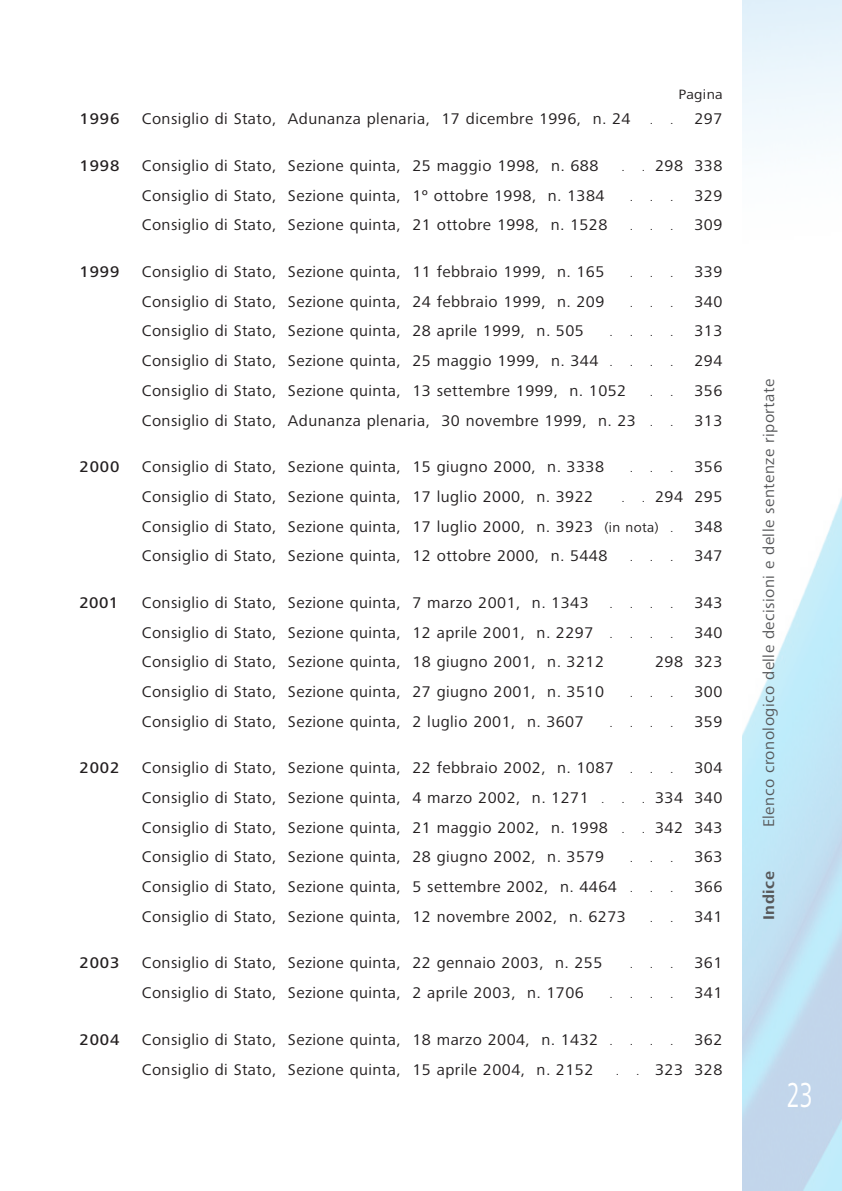
<style>
.page{position:relative;width:842px;height:1191px;background:#fff}
.page>*{position:absolute;margin:0;border:0;box-sizing:border-box;transform-origin:0 0}
.t1{font:36px "Frutiger Next Pro";color:#fff;scale:.67 1}
.t2{font:16px "Frutiger Next Pro";letter-spacing:.025em;color:#231f20;scale:1.04 1}
.t3{font:16px "Frutiger Next Pro";letter-spacing:.025em;color:#57585a;scale:1.05 1}
.t4{font:500 16px "Frutiger Next Pro";letter-spacing:.055em;color:#231f20;scale:1.04 1}
.t5{font:700 16px "Frutiger Next Pro";letter-spacing:.03em;color:#57585a;scale:1.05 1}
.t6{font:14px "Frutiger Next Pro";letter-spacing:.02em;color:#231f20;scale:1.1 1}
.t7{font:12px "Frutiger Next Pro";color:#231f20;scale:1.04 1}
.s1{font-size:12px}
.s2{font-size:14px}
</style>
<div class="page">
<p class="t6" style="left:678px;top:89px;width:42px">Pagina</p>
<p class="t4" style="left:79px;top:109px;width:40px">1996</p>
<p class="t2" style="left:142px;top:113px;width:471px">Consiglio di Stato, Adunanza plenaria, 17 dicembre 1996, n. 24</p>
<p class="t7" style="left:650px;top:116px;width:5px">.</p>
<p class="t7" style="left:670px;top:116px;width:5px">.</p>
<p class="t2" style="left:694px;top:113px;width:28px">297</p>
<p class="t4" style="left:79px;top:156px;width:40px">1998</p>
<p class="t2" style="left:142px;top:159px;width:441px">Consiglio di Stato, Sezione quinta, 25 maggio 1998, n. 688</p>
<p class="t7" style="left:622px;top:162px;width:5px">.</p>
<p class="t2" style="left:642px;top:159px;width:79px"><span class="s1">.</span> 298 338</p>
<p class="t2" style="left:142px;top:189px;width:446px">Consiglio di Stato, Sezione quinta, 1º ottobre 1998, n. 1384</p>
<p class="t7" style="left:630px;top:192px;width:5px">.</p>
<p class="t7" style="left:650px;top:192px;width:5px">.</p>
<p class="t7" style="left:670px;top:192px;width:5px">.</p>
<p class="t2" style="left:694px;top:189px;width:28px">329</p>
<p class="t2" style="left:142px;top:219px;width:449px">Consiglio di Stato, Sezione quinta, 21 ottobre 1998, n. 1528</p>
<p class="t7" style="left:630px;top:222px;width:5px">.</p>
<p class="t7" style="left:650px;top:222px;width:5px">.</p>
<p class="t7" style="left:670px;top:222px;width:5px">.</p>
<p class="t2" style="left:694px;top:219px;width:28px">309</p>
<p class="t4" style="left:79px;top:262px;width:40px">1999</p>
<p class="t2" style="left:142px;top:265px;width:446px">Consiglio di Stato, Sezione quinta, 11 febbraio 1999, n. 165</p>
<p class="t7" style="left:630px;top:268px;width:5px">.</p>
<p class="t7" style="left:650px;top:268px;width:5px">.</p>
<p class="t7" style="left:670px;top:268px;width:5px">.</p>
<p class="t2" style="left:694px;top:265px;width:28px">339</p>
<p class="t2" style="left:142px;top:295px;width:446px">Consiglio di Stato, Sezione quinta, 24 febbraio 1999, n. 209</p>
<p class="t7" style="left:630px;top:298px;width:5px">.</p>
<p class="t7" style="left:650px;top:298px;width:5px">.</p>
<p class="t7" style="left:670px;top:298px;width:5px">.</p>
<p class="t2" style="left:694px;top:295px;width:28px">340</p>
<p class="t2" style="left:142px;top:325px;width:427px">Consiglio di Stato, Sezione quinta, 28 aprile 1999, n. 505</p>
<p class="t7" style="left:609px;top:328px;width:5px">.</p>
<p class="t7" style="left:630px;top:328px;width:5px">.</p>
<p class="t7" style="left:650px;top:328px;width:5px">.</p>
<p class="t7" style="left:670px;top:328px;width:5px">.</p>
<p class="t2" style="left:694px;top:325px;width:28px">313</p>
<p class="t2" style="left:142px;top:354px;width:454px">Consiglio di Stato, Sezione quinta, 25 maggio 1999, n. 344 <span class="s1">.</span></p>
<p class="t7" style="left:630px;top:357px;width:5px">.</p>
<p class="t7" style="left:650px;top:357px;width:5px">.</p>
<p class="t7" style="left:670px;top:357px;width:5px">.</p>
<p class="t2" style="left:694px;top:354px;width:28px">294</p>
<p class="t2" style="left:142px;top:384px;width:467px">Consiglio di Stato, Sezione quinta, 13 settembre 1999, n. 1052</p>
<p class="t7" style="left:650px;top:387px;width:5px">.</p>
<p class="t7" style="left:670px;top:387px;width:5px">.</p>
<p class="t2" style="left:694px;top:384px;width:28px">356</p>
<p class="t2" style="left:142px;top:414px;width:493px">Consiglio di Stato, Adunanza plenaria, 30 novembre 1999, n. 23 <span class="s1">.</span></p>
<p class="t7" style="left:670px;top:417px;width:5px">.</p>
<p class="t2" style="left:694px;top:414px;width:28px">313</p>
<p class="t4" style="left:79px;top:457px;width:40px">2000</p>
<p class="t2" style="left:142px;top:460px;width:446px">Consiglio di Stato, Sezione quinta, 15 giugno 2000, n. 3338</p>
<p class="t7" style="left:630px;top:463px;width:5px">.</p>
<p class="t7" style="left:650px;top:463px;width:5px">.</p>
<p class="t7" style="left:670px;top:463px;width:5px">.</p>
<p class="t2" style="left:694px;top:460px;width:28px">356</p>
<p class="t2" style="left:142px;top:490px;width:436px">Consiglio di Stato, Sezione quinta, 17 luglio 2000, n. 3922</p>
<p class="t7" style="left:622px;top:493px;width:5px">.</p>
<p class="t2" style="left:642px;top:490px;width:79px"><span class="s1">.</span> 294 295</p>
<p class="t2" style="left:142px;top:520px;width:513px">Consiglio di Stato, Sezione quinta, 17 luglio 2000, n. 3923 <span class="s2">(in nota)</span> <span class="s1">.</span></p>
<p class="t2" style="left:694px;top:520px;width:28px">348</p>
<p class="t2" style="left:142px;top:549px;width:449px">Consiglio di Stato, Sezione quinta, 12 ottobre 2000, n. 5448</p>
<p class="t7" style="left:630px;top:552px;width:5px">.</p>
<p class="t7" style="left:650px;top:552px;width:5px">.</p>
<p class="t7" style="left:670px;top:552px;width:5px">.</p>
<p class="t2" style="left:694px;top:549px;width:28px">347</p>
<p class="t4" style="left:79px;top:593px;width:39px">2001</p>
<p class="t2" style="left:142px;top:596px;width:431px">Consiglio di Stato, Sezione quinta, 7 marzo 2001, n. 1343</p>
<p class="t7" style="left:609px;top:599px;width:5px">.</p>
<p class="t7" style="left:630px;top:599px;width:5px">.</p>
<p class="t7" style="left:650px;top:599px;width:5px">.</p>
<p class="t7" style="left:670px;top:599px;width:5px">.</p>
<p class="t2" style="left:694px;top:596px;width:28px">343</p>
<p class="t2" style="left:142px;top:626px;width:436px">Consiglio di Stato, Sezione quinta, 12 aprile 2001, n. 2297</p>
<p class="t7" style="left:609px;top:629px;width:5px">.</p>
<p class="t7" style="left:630px;top:629px;width:5px">.</p>
<p class="t7" style="left:650px;top:629px;width:5px">.</p>
<p class="t7" style="left:670px;top:629px;width:5px">.</p>
<p class="t2" style="left:694px;top:626px;width:28px">340</p>
<p class="t2" style="left:142px;top:656px;width:446px">Consiglio di Stato, Sezione quinta, 18 giugno 2001, n. 3212</p>
<p class="t2" style="left:655px;top:656px;width:66px">298 323</p>
<p class="t2" style="left:142px;top:685px;width:446px">Consiglio di Stato, Sezione quinta, 27 giugno 2001, n. 3510</p>
<p class="t7" style="left:630px;top:688px;width:5px">.</p>
<p class="t7" style="left:650px;top:688px;width:5px">.</p>
<p class="t7" style="left:670px;top:688px;width:5px">.</p>
<p class="t2" style="left:694px;top:685px;width:28px">300</p>
<p class="t2" style="left:142px;top:715px;width:427px">Consiglio di Stato, Sezione quinta, 2 luglio 2001, n. 3607</p>
<p class="t7" style="left:609px;top:718px;width:5px">.</p>
<p class="t7" style="left:630px;top:718px;width:5px">.</p>
<p class="t7" style="left:650px;top:718px;width:5px">.</p>
<p class="t7" style="left:670px;top:718px;width:5px">.</p>
<p class="t2" style="left:694px;top:715px;width:28px">359</p>
<p class="t4" style="left:79px;top:758px;width:40px">2002</p>
<p class="t2" style="left:142px;top:762px;width:455px">Consiglio di Stato, Sezione quinta, 22 febbraio 2002, n. 1087</p>
<p class="t7" style="left:630px;top:764px;width:5px">.</p>
<p class="t7" style="left:650px;top:764px;width:5px">.</p>
<p class="t7" style="left:670px;top:764px;width:5px">.</p>
<p class="t2" style="left:694px;top:762px;width:28px">304</p>
<p class="t2" style="left:142px;top:791px;width:447px">Consiglio di Stato, Sezione quinta, 4 marzo 2002, n. 1271 <span class="s1">.</span></p>
<p class="t7" style="left:622px;top:794px;width:5px">.</p>
<p class="t2" style="left:642px;top:791px;width:79px"><span class="s1">.</span> 334 340</p>
<p class="t2" style="left:142px;top:821px;width:466px">Consiglio di Stato, Sezione quinta, 21 maggio 2002, n. 1998 <span class="s1">.</span></p>
<p class="t2" style="left:642px;top:821px;width:79px"><span class="s1">.</span> 342 343</p>
<p class="t2" style="left:142px;top:851px;width:446px">Consiglio di Stato, Sezione quinta, 28 giugno 2002, n. 3579</p>
<p class="t7" style="left:630px;top:853px;width:5px">.</p>
<p class="t7" style="left:650px;top:853px;width:5px">.</p>
<p class="t7" style="left:670px;top:853px;width:5px">.</p>
<p class="t2" style="left:694px;top:851px;width:28px">363</p>
<p class="t2" style="left:142px;top:880px;width:474px">Consiglio di Stato, Sezione quinta, 5 settembre 2002, n. 4464 <span class="s1">.</span></p>
<p class="t7" style="left:650px;top:883px;width:5px">.</p>
<p class="t7" style="left:670px;top:883px;width:5px">.</p>
<p class="t2" style="left:694px;top:880px;width:28px">366</p>
<p class="t2" style="left:142px;top:910px;width:467px">Consiglio di Stato, Sezione quinta, 12 novembre 2002, n. 6273</p>
<p class="t7" style="left:650px;top:913px;width:5px">.</p>
<p class="t7" style="left:670px;top:913px;width:5px">.</p>
<p class="t2" style="left:694px;top:910px;width:28px">341</p>
<p class="t4" style="left:79px;top:953px;width:40px">2003</p>
<p class="t2" style="left:142px;top:957px;width:444px">Consiglio di Stato, Sezione quinta, 22 gennaio 2003, n. 255</p>
<p class="t7" style="left:630px;top:959px;width:5px">.</p>
<p class="t7" style="left:650px;top:959px;width:5px">.</p>
<p class="t7" style="left:670px;top:959px;width:5px">.</p>
<p class="t2" style="left:694px;top:957px;width:28px">361</p>
<p class="t2" style="left:142px;top:986px;width:427px">Consiglio di Stato, Sezione quinta, 2 aprile 2003, n. 1706</p>
<p class="t7" style="left:609px;top:989px;width:5px">.</p>
<p class="t7" style="left:630px;top:989px;width:5px">.</p>
<p class="t7" style="left:650px;top:989px;width:5px">.</p>
<p class="t7" style="left:670px;top:989px;width:5px">.</p>
<p class="t2" style="left:694px;top:986px;width:28px">341</p>
<p class="t4" style="left:79px;top:1030px;width:40px">2004</p>
<p class="t2" style="left:142px;top:1033px;width:454px">Consiglio di Stato, Sezione quinta, 18 marzo 2004, n. 1432 <span class="s1">.</span></p>
<p class="t7" style="left:630px;top:1036px;width:5px">.</p>
<p class="t7" style="left:650px;top:1036px;width:5px">.</p>
<p class="t7" style="left:670px;top:1036px;width:5px">.</p>
<p class="t2" style="left:694px;top:1033px;width:28px">362</p>
<p class="t2" style="left:142px;top:1063px;width:436px">Consiglio di Stato, Sezione quinta, 15 aprile 2004, n. 2152</p>
<p class="t7" style="left:616px;top:1065px;width:5px">.</p>
<p class="t2" style="left:636px;top:1063px;width:84px"><span class="s1">.</span> 323 328</p>
<p class="t3" style="left:763px;top:827px;width:428px;rotate:-90deg">Elenco cronologico delle decisioni e delle sentenze riportate</p>
<p class="t5" style="left:763px;top:920px;width:48px;rotate:-90deg">Indice</p>
<p class="t1" style="left:787px;top:1081px;width:40px">23</p>
</div>
